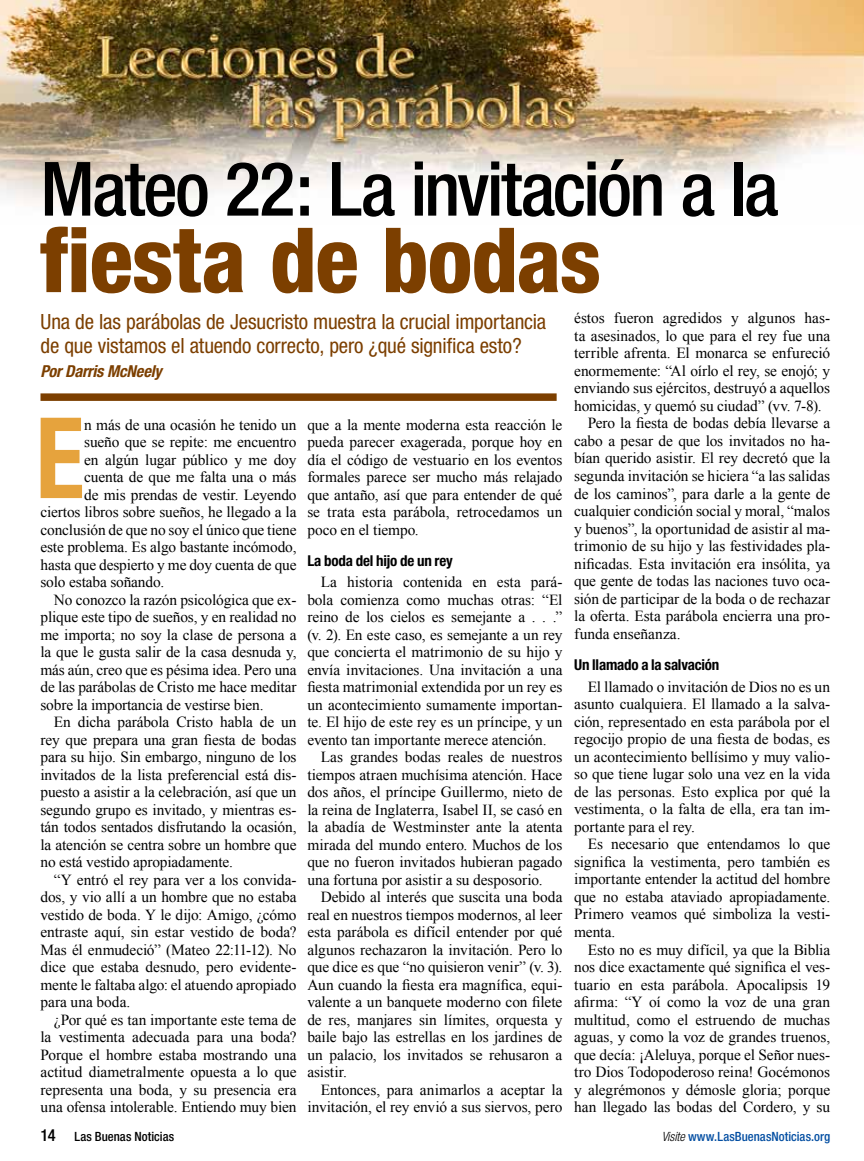
<style>
.page{position:relative;width:864px;height:1161px;background:#fff}
.page>*{position:absolute;margin:0;border:0;box-sizing:border-box;transform-origin:0 0}
.t1{font:700 condensed 112.5px "Helvetica Neue";color:#e6a33d;scale:.9 1}
.t2{font:800 condensed 90px "Helvetica Neue";letter-spacing:-.015em;color:#7c3f00}
.t3{font:500 condensed 75px "Helvetica Neue";letter-spacing:-.035em;color:#000}
.t4{font:condensed 21px/24px "Helvetica Neue";letter-spacing:-.005em;color:#7c3f00}
.t5{font:italic 700 condensed 16.5px "Helvetica Neue";letter-spacing:-.01em;color:#7c3f00}
.t6{font:500 condensed 16.5px "Helvetica Neue";color:#000}
.t7{font:15.3px/17.5px "Times New Roman";letter-spacing:-.01em;color:#000;text-align:justify}
.t8{font:700 condensed 15px "Helvetica Neue";letter-spacing:-.01em;color:#000}
.t9{font:500 condensed 12.75px "Helvetica Neue";letter-spacing:.005em;color:#034ea2}
.t10{font:500 condensed 12.75px "Helvetica Neue";letter-spacing:.005em;color:#000}
.s1{font-weight:300;font-style:italic;color:#000}
</style>
<div class="page">
<img style="left:0;top:0;width:864px;height:206px">
<div style="left:40px;top:393px;width:517px;height:8px;background:#7c3f00"></div>
<h3 class="t3" style="left:40px;top:144px;width:740px">Mateo 22: La invitación a la</h3>
<h2 class="t2" style="left:40px;top:204px;width:562px">fiesta de bodas</h2>
<h3 class="t4" style="left:40px;top:310px;width:507px">Una de las parábolas de Jesucristo muestra la crucial importancia de que vistamos el atuendo correcto, pero ¿qué significa esto?</h3>
<p class="t5" style="left:40px;top:361px;width:123px">Por Darris McNeely</p>
<h1 class="t1" style="left:36px;top:390px;width:56px">E</h1>
<p class="t7" style="left:574px;top:309px;width:258px">éstos fueron agredidos y algunos has-</p>
<p class="t7" style="left:574px;top:327px;width:258px">ta asesinados, lo que para el rey fue una</p>
<p class="t7" style="left:574px;top:344px;width:258px">terrible afrenta. El monarca se enfureció</p>
<p class="t7" style="left:574px;top:362px;width:257px">enormemente: “Al oírlo el rey, se enojó; y</p>
<p class="t7" style="left:574px;top:379px;width:258px">enviando sus ejércitos, destruyó a aquellos</p>
<p class="t7" style="left:574px;top:397px;width:249px">homicidas, y quemó su ciudad” (vv. 7-8).</p>
<p class="t7" style="left:588px;top:414px;width:244px">Pero la fiesta de bodas debía llevarse a</p>
<p class="t7" style="left:574px;top:432px;width:258px">cabo a pesar de que los invitados no ha-</p>
<p class="t7" style="left:574px;top:449px;width:258px">bían querido asistir. El rey decretó que la</p>
<p class="t7" style="left:574px;top:467px;width:258px">segunda invitación se hiciera “a las salidas</p>
<p class="t7" style="left:574px;top:484px;width:257px">de los caminos”, para darle a la gente de</p>
<p class="t7" style="left:574px;top:502px;width:257px">cualquier condición social y moral, “malos</p>
<p class="t7" style="left:574px;top:519px;width:258px">y buenos”, la oportunidad de asistir al ma-</p>
<p class="t7" style="left:574px;top:537px;width:258px">trimonio de su hijo y las festividades pla-</p>
<p class="t7" style="left:574px;top:555px;width:257px">nificadas. Esta invitación era insólita, ya</p>
<p class="t7" style="left:574px;top:572px;width:258px">que gente de todas las naciones tuvo oca-</p>
<p class="t7" style="left:574px;top:590px;width:258px">sión de participar de la boda o de rechazar</p>
<p class="t7" style="left:574px;top:607px;width:258px">la oferta. Esta parábola encierra una pro-</p>
<p class="t7" style="left:574px;top:625px;width:108px">funda enseñanza.</p>
<p class="t8" style="left:574px;top:656px;width:147px">Un llamado a la salvación</p>
<p class="t7" style="left:574px;top:677px;width:258px;text-indent:13px">El llamado o invitación de Dios no es un asunto cualquiera. El llamado a la salva&shy;ción, representado en esta parábola por el regocijo propio de una fiesta de bodas, es un acontecimiento bellísimo y muy valio&shy;so que tiene lugar solo una vez en la vida de las personas. Esto explica por qué la vestimenta, o la falta de ella, era tan im&shy;portante para el rey.</p>
<p class="t7" style="left:574px;top:835px;width:258px;text-indent:13px">Es necesario que entendamos lo que significa la vestimenta, pero también es importante entender la actitud del hombre que no estaba ataviado apropiadamente.<br>Primero veamos qué simboliza la vesti&shy;menta.</p>
<p class="t7" style="left:574px;top:940px;width:258px;text-indent:13px">Esto no es muy difícil, ya que la Biblia nos dice exactamente qué significa el ves&shy;tuario en esta parábola. Apocalipsis 19 afirma: “Y oí como la voz de una gran multitud, como el estruendo de muchas aguas, y como la voz de grandes truenos, que decía: ¡Aleluya, porque el Señor nues&shy;tro Dios Todopoderoso reina! Gocémonos y alegrémonos y démosle gloria; porque han llegado las bodas del Cordero, y su</p>
<p class="t7" style="left:307px;top:415px;width:257px">que a la mente moderna esta reacción le pueda parecer exagerada, porque hoy en día el código de vestuario en los eventos formales parece ser mucho más relajado que antaño, así que para entender de qué se trata esta parábola, retrocedamos un poco en el tiempo.</p>
<p class="t8" style="left:307px;top:552px;width:147px">La boda del hijo de un rey</p>
<p class="t7" style="left:307px;top:573px;width:257px;text-indent:13px">La historia contenida en esta pará&shy;bola comienza como muchas otras: “El reino de los cielos es semejante a . . .” (v. 2). En este caso, es semejante a un rey que concierta el matrimonio de su hijo y envía invitaciones. Una invitación a una fiesta matrimonial extendida por un rey es un acontecimiento sumamente importan&shy;te. El hijo de este rey es un príncipe, y un evento tan importante merece atención.</p>
<p class="t7" style="left:307px;top:748px;width:257px;text-indent:13px">Las grandes bodas reales de nuestros tiempos atraen muchísima atención. Hace dos años, el príncipe Guillermo, nieto de la reina de Inglaterra, Isabel II, se casó en la abadía de Westminster ante la atenta mirada del mundo entero. Muchos de los que no fueron invitados hubieran pagado una fortuna por asistir a su desposorio.</p>
<p class="t7" style="left:307px;top:888px;width:257px;text-indent:13px">Debido al interés que suscita una boda real en nuestros tiempos modernos, al leer esta parábola es difícil entender por qué algunos rechazaron la invitación. Pero lo que dice es que “no quisieron venir” (v. 3).<br>Aun cuando la fiesta era magnífica, equi&shy;valente a un banquete moderno con filete de res, manjares sin límites, orquesta y baile bajo las estrellas en los jardines de un palacio, los invitados se rehusaron a asistir.</p>
<p class="t7" style="left:307px;top:1081px;width:257px;text-align:right">Entonces, para animarlos a aceptar la invitación, el rey envió a sus siervos, pero</p>
<p class="t7" style="left:84px;top:416px;width:214px">n más de una ocasión he tenido un</p>
<p class="t7" style="left:84px;top:433px;width:214px">sueño que se repite: me encuentro</p>
<p class="t7" style="left:84px;top:451px;width:214px">en algún lugar público y me doy</p>
<p class="t7" style="left:84px;top:468px;width:214px">cuenta de que me falta una o más</p>
<p class="t7" style="left:84px;top:486px;width:214px">de mis prendas de vestir. Leyendo</p>
<p class="t7" style="left:40px;top:503px;width:258px">ciertos libros sobre sueños, he llegado a la</p>
<p class="t7" style="left:40px;top:521px;width:258px">conclusión de que no soy el único que tiene</p>
<p class="t7" style="left:40px;top:538px;width:258px">este problema. Es algo bastante incómodo,</p>
<p class="t7" style="left:40px;top:556px;width:258px">hasta que despierto y me doy cuenta de que</p>
<p class="t7" style="left:40px;top:573px;width:125px">solo estaba soñando.</p>
<p class="t7" style="left:54px;top:591px;width:244px">No conozco la razón psicológica que ex-</p>
<p class="t7" style="left:40px;top:608px;width:258px">plique este tipo de sueños, y en realidad no</p>
<p class="t7" style="left:40px;top:626px;width:258px">me importa; no soy la clase de persona a</p>
<p class="t7" style="left:40px;top:643px;width:258px">la que le gusta salir de la casa desnuda y,</p>
<p class="t7" style="left:40px;top:661px;width:258px">más aún, creo que es pésima idea. Pero una</p>
<p class="t7" style="left:40px;top:678px;width:258px">de las parábolas de Cristo me hace meditar</p>
<p class="t7" style="left:40px;top:696px;width:225px">sobre la importancia de vestirse bien.</p>
<p class="t7" style="left:54px;top:713px;width:244px">En dicha parábola Cristo habla de un</p>
<p class="t7" style="left:40px;top:731px;width:258px">rey que prepara una gran fiesta de bodas</p>
<p class="t7" style="left:40px;top:748px;width:258px">para su hijo. Sin embargo, ninguno de los</p>
<p class="t7" style="left:40px;top:766px;width:258px">invitados de la lista preferencial está dis-</p>
<p class="t7" style="left:40px;top:783px;width:258px">puesto a asistir a la celebración, así que un</p>
<p class="t7" style="left:40px;top:801px;width:258px">segundo grupo es invitado, y mientras es-</p>
<p class="t7" style="left:40px;top:818px;width:258px">tán todos sentados disfrutando la ocasión,</p>
<p class="t7" style="left:40px;top:836px;width:258px">la atención se centra sobre un hombre que</p>
<p class="t7" style="left:40px;top:853px;width:194px">no está vestido apropiadamente.</p>
<p class="t7" style="left:54px;top:871px;width:244px">“Y entró el rey para ver a los convida-</p>
<p class="t7" style="left:40px;top:888px;width:258px">dos, y vio allí a un hombre que no estaba</p>
<p class="t7" style="left:40px;top:906px;width:258px">vestido de boda. Y le dijo: Amigo, ¿cómo</p>
<p class="t7" style="left:40px;top:923px;width:258px">entraste aquí, sin estar vestido de boda?</p>
<p class="t7" style="left:40px;top:941px;width:257px">Mas él enmudeció” (Mateo 22:11-12). No</p>
<p class="t7" style="left:40px;top:958px;width:258px">dice que estaba desnudo, pero evidente-</p>
<p class="t7" style="left:40px;top:976px;width:258px">mente le faltaba algo: el atuendo apropiado</p>
<p class="t7" style="left:40px;top:993px;width:91px">para una boda.</p>
<p class="t7" style="left:54px;top:1011px;width:244px">¿Por qué es tan importante este tema de</p>
<p class="t7" style="left:40px;top:1028px;width:258px">la vestimenta adecuada para una boda?</p>
<p class="t7" style="left:40px;top:1046px;width:258px">Porque el hombre estaba mostrando una</p>
<p class="t7" style="left:40px;top:1063px;width:258px">actitud diametralmente opuesta a lo que</p>
<p class="t7" style="left:40px;top:1081px;width:258px">representa una boda, y su presencia era</p>
<p class="t7" style="left:40px;top:1098px;width:258px">una ofensa intolerable. Entiendo muy bien</p>
<p class="t6" style="left:40px;top:1125px;width:17px">14</p>
<p class="t10" style="left:74px;top:1129px;width:101px">Las Buenas Noticias</p>
<p class="t9" style="left:662px;top:1129px;width:170px"><span class="s1">Visite</span> www.LasBuenasNoticias.org</p>
</div>
